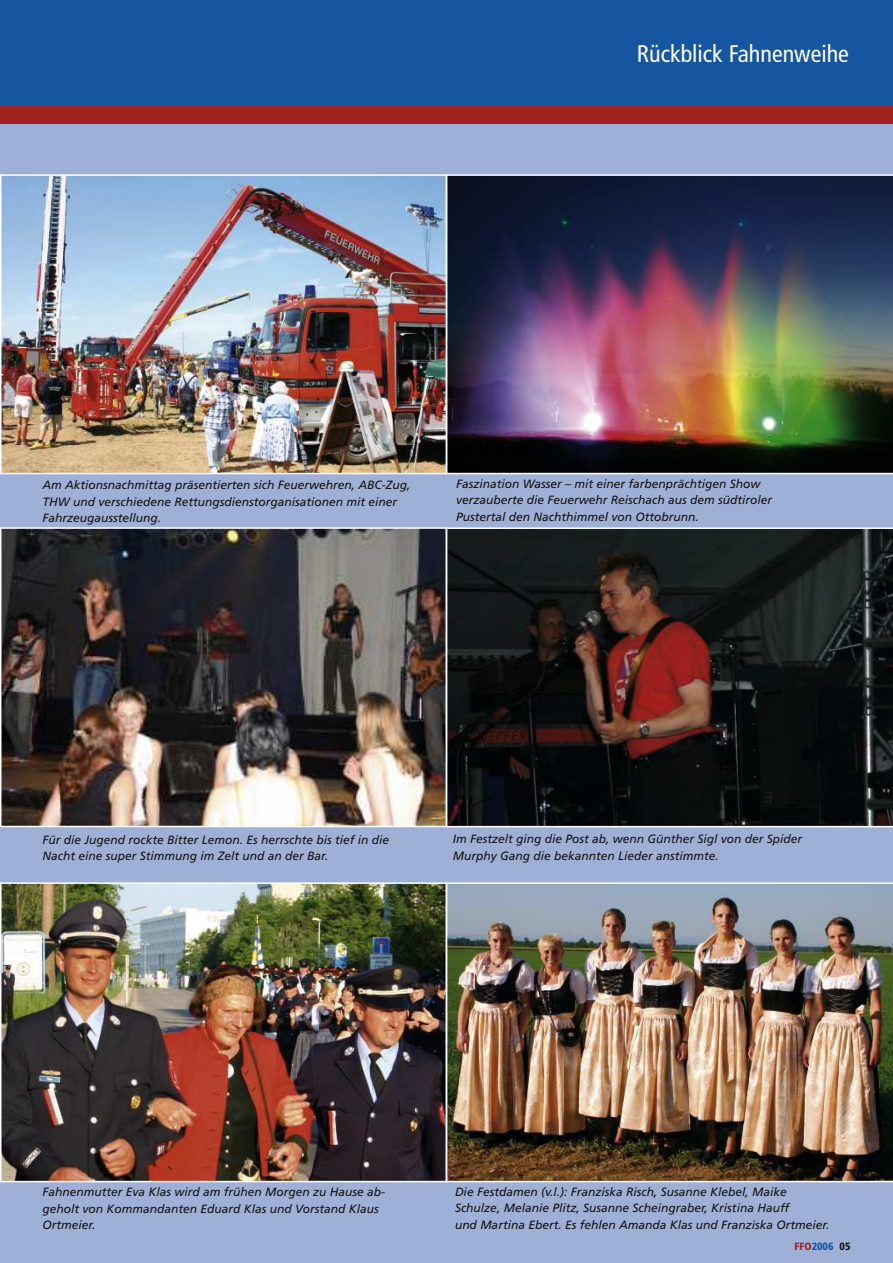
<style>
.page{position:relative;width:893px;height:1263px;background:#fff}
.page>*{position:absolute;margin:0;border:0;box-sizing:border-box;transform-origin:0 0}
.t1{font:condensed 24px "Frutiger";color:#fff}
.t2{font:italic 12px/16.5px "Frutiger";color:#141312}
.t3{font:900 condensed 10.5px "Frutiger";color:#1655a0}
.s1{color:#a12121}
.s2{color:#141312}
</style>
<div class="page">
<div style="left:0;top:893px;width:893px;height:370px;background:#9fb0d7"></div>
<div style="left:0;top:68px;width:893px;height:889px;background:#9fb0d7"></div>
<div style="left:0;top:0;width:893px;height:106px;background:#1655a0"></div>
<div style="left:0;top:106px;width:893px;height:17px;background:#a12121"></div>
<img style="left:447px;top:174px;width:446px;height:300px">
<img style="left:3px;top:885px;width:441px;height:294px">
<div style="left:0;top:882px;width:447px;height:300px;border:2px solid #fff"></div>
<img style="left:446px;top:882px;width:447px;height:300px">
<img style="left:3px;top:530px;width:441px;height:294px">
<div style="left:0;top:527px;width:447px;height:300px;border:2px solid #fff"></div>
<svg style="left:446px;top:527px;width:447px;height:300px;background:#221c1b"></svg>
<img style="left:3px;top:177px;width:441px;height:294px">
<div style="left:0;top:174px;width:447px;height:300px;border:2px solid #fff"></div>
<h1 class="t1" style="left:637px;top:44px;width:214px">Rückblick Fahnenweihe</h1>
<p class="t2" style="left:43px;top:477px;width:370px">Am Aktionsnachmittag präsentierten sich Feuerwehren, ABC-Zug,<br>THW und verschiedene Rettungsdienstorganisationen mit einer<br>Fahrzeugausstellung.</p>
<p class="t2" style="left:456px;top:476px;width:318px">Faszination Wasser – mit einer farbenprächtigen Show verzauberte die Feuerwehr Reischach aus dem südtiroler<br>Pustertal den Nachthimmel von Ottobrunn.</p>
<p class="t2" style="left:43px;top:832px;width:348px">Für die Jugend rockte Bitter Lemon. Es herrschte bis tief in die<br>Nacht eine super Stimmung im Zelt und an der Bar.</p>
<p class="t2" style="left:453px;top:831px;width:351px">Im Festzelt ging die Post ab, wenn Günther Sigl von der Spider<br>Murphy Gang die bekannten Lieder anstimmte.</p>
<p class="t2" style="left:43px;top:1184px;width:344px">Fahnenmutter Eva Klas wird am frühen Morgen zu Hause ab&shy;geholt von Kommandanten Eduard Klas und Vorstand Klaus<br>Ortmeier.</p>
<p class="t2" style="left:455px;top:1184px;width:376px">Die Festdamen (v.l.): Franziska Risch, Susanne Klebel, Maike<br>Schulze, Melanie Plitz, Susanne Scheingraber, Kristina Hauff<br>und Martina Ebert. Es fehlen Amanda Klas und Franziska Ortmeier.</p>
<p class="t3" style="left:794px;top:1240px;width:58px"><span class="s1">FFO</span>2006 <span class="s2">05</span></p>
</div>
